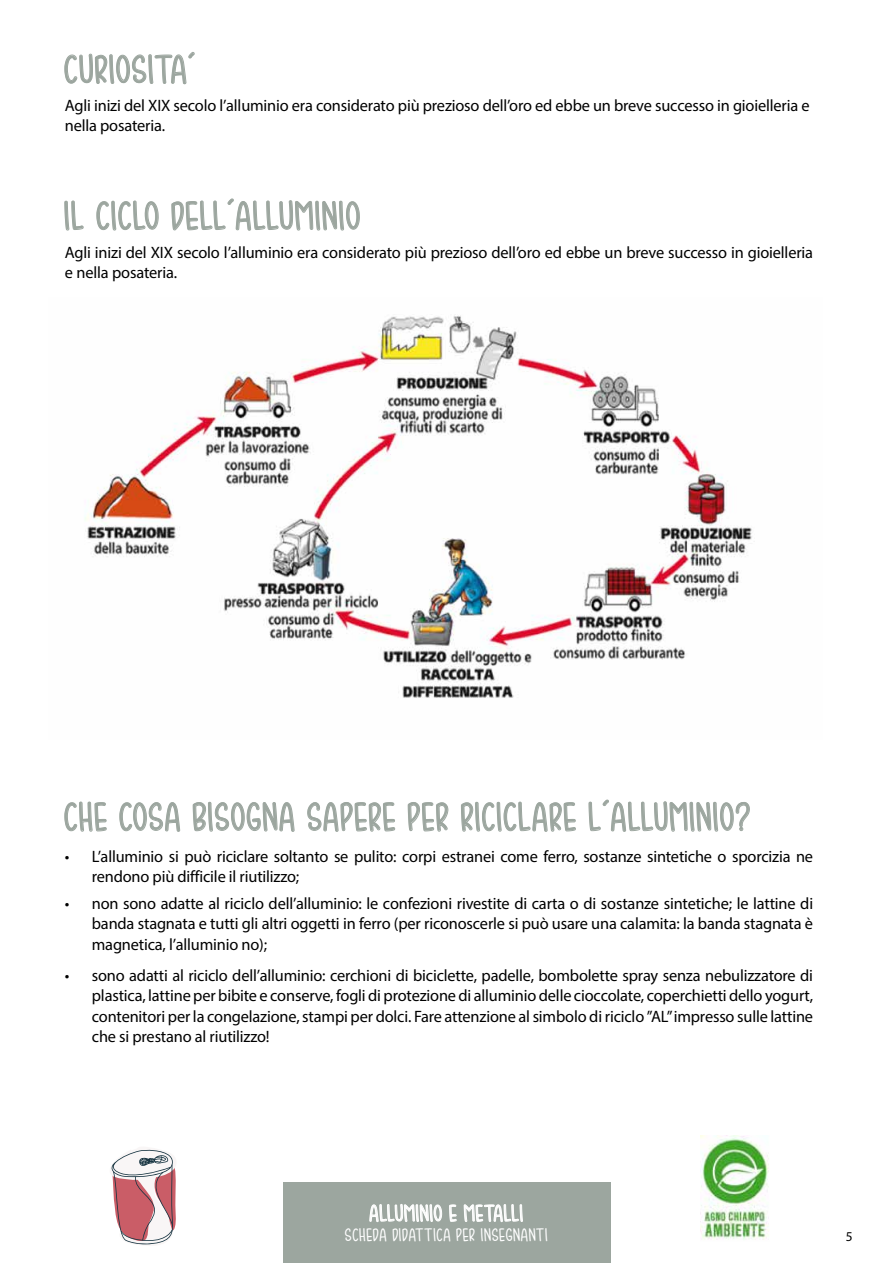
<style>
.page{position:relative;width:893px;height:1263px;background:#fff}
.page>*{position:absolute;margin:0;border:0;box-sizing:border-box;transform-origin:0 0}
.t1{font:36px "Happy Ending";letter-spacing:.05em;color:#9ca69f}
.t2{font:21px "Happy Ending";letter-spacing:.05em;color:#fff}
.t3{font:16.5px/20.2px "Myriad Pro";letter-spacing:-.01em;color:#000}
.t4{font:16.5px "Happy Ending";letter-spacing:.05em;color:#fff}
.t5{font:13.5px "Myriad Pro";color:#000}
</style>
<div class="page">
<div style="left:283px;top:1182px;width:327px;height:81px;background:#9ca69f"></div>
<img style="left:700px;top:1136px;width:69px;height:104px">
<svg style="left:369px;top:1204px;width:73px;height:18px"></svg>
<svg style="left:449px;top:1204px;width:8px;height:18px"></svg>
<svg style="left:463px;top:1204px;width:60px;height:18px"></svg>
<svg style="left:111px;top:1149px;width:65px;height:96px"></svg>
<svg style="left:64px;top:52px;width:131px;height:33px"></svg>
<svg style="left:64px;top:200px;width:20px;height:31px"></svg>
<svg style="left:96px;top:200px;width:63px;height:31px"></svg>
<svg style="left:171px;top:198px;width:189px;height:33px"></svg>
<svg style="left:64px;top:801px;width:43px;height:31px"></svg>
<svg style="left:119px;top:802px;width:62px;height:30px"></svg>
<svg style="left:192px;top:801px;width:103px;height:31px"></svg>
<svg style="left:307px;top:802px;width:89px;height:30px"></svg>
<svg style="left:408px;top:802px;width:40px;height:30px"></svg>
<svg style="left:461px;top:801px;width:115px;height:31px"></svg>
<svg style="left:588px;top:799px;width:162px;height:33px"></svg>
<img style="left:85px;top:315px;width:667px;height:383px">
<h1 class="t1" style="left:65px;top:52px;width:132px">CURIOSITA'</h1>
<p class="t3" style="left:65px;top:95px;width:746px">Agli inizi del XIX secolo l’alluminio era considerato più prezioso dell’oro ed ebbe un breve successo in gioielleria e nella posateria.</p>
<h1 class="t1" style="left:65px;top:199px;width:297px">IL CICLO DELL'ALLUMINIO</h1>
<p class="t3" style="left:65px;top:242px;width:750px">Agli inizi del XIX secolo l’alluminio era considerato più prezioso dell’oro ed ebbe un breve successo in gioielleria e nella posateria.</p>
<h1 class="t1" style="left:65px;top:800px;width:687px">CHE COSA BISOGNA SAPERE PER RICICLARE L'ALLUMINIO?</h1>
<p class="t3" style="left:92px;top:846px;width:723px;text-indent:-27px">• L’alluminio si può riciclare soltanto se pulito: corpi estranei come ferro, sostanze sintetiche o sporcizia ne rendono più difficile il riutilizzo;</p>
<p class="t3" style="left:92px;top:893px;width:723px;text-align:justify;text-indent:-27px">• non sono adatte al riciclo dell’alluminio: le confezioni rivestite di carta o di sostanze sintetiche; le lattine di banda stagnata e tutti gli altri oggetti in ferro (per riconoscerle si può usare una calamita: la banda stagnata è magnetica, l’alluminio no);</p>
<p class="t3" style="left:92px;top:965px;width:723px;text-align:justify;text-indent:-27px">• sono adatti al riciclo dell’alluminio: cerchioni di biciclette, padelle, bombolette spray senza nebulizzatore di plastica, lattine per bibite e conserve, fogli di protezione di alluminio delle cioccolate, coperchietti dello yogurt, contenitori per la congelazione, stampi per dolci. Fare attenzione al simbolo di riciclo ”AL” impresso sulle lattine che si prestano al riutilizzo!</p>
<p class="t2" style="left:370px;top:1203px;width:155px">ALLUMINIO E METALLI</p>
<p class="t4" style="left:345px;top:1226px;width:204px">SCHEDA DIDATTICA PER INSEGNANTI</p>
<p class="t5" style="left:846px;top:1228px;width:8px">5</p>
</div>
